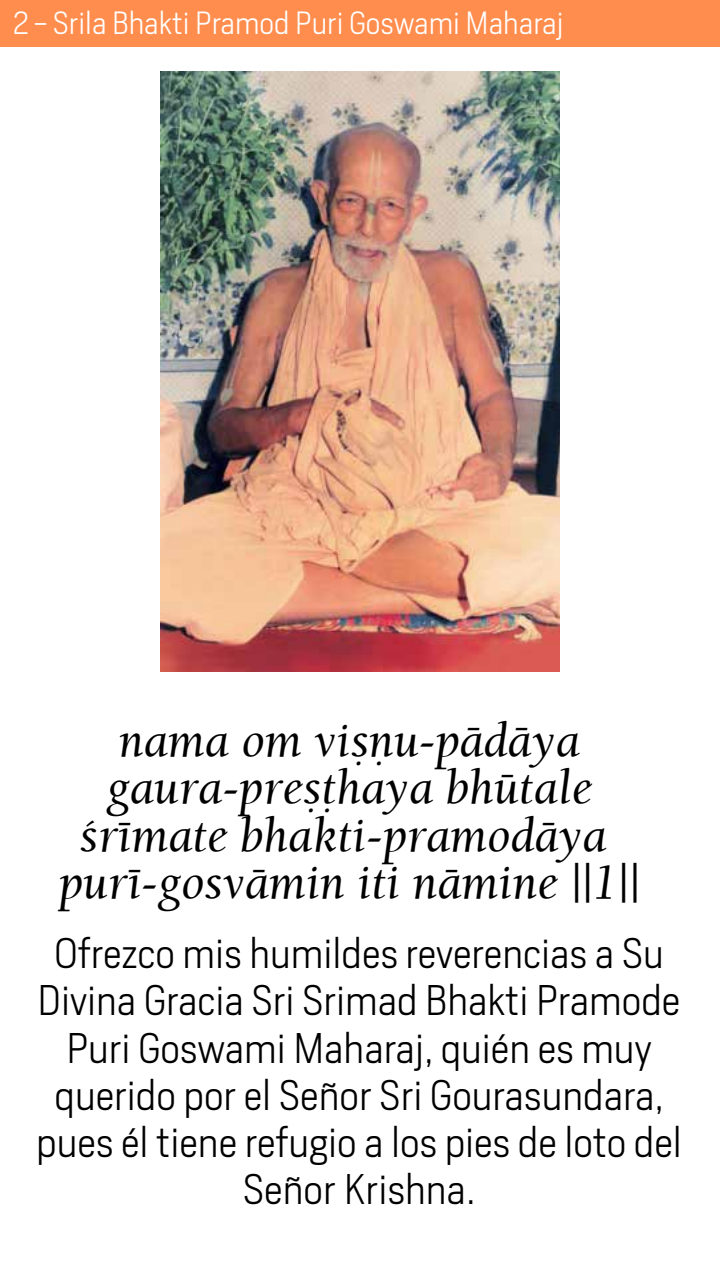
<style>
.page{position:relative;width:720px;height:1280px;background:#fff}
.page>*{position:absolute;margin:0;border:0;box-sizing:border-box;transform-origin:0 0}
.t1{font:italic 50px/47.1px "Balaram";color:#000;text-align:center}
.t2{font:300 40px/47.2px "Heroun";color:#000;text-align:center}
.t3{font:300 30px "Heroun";color:#fff}
</style>
<div class="page">
<div style="left:0;top:0;width:720px;height:47px;background:#ff8d4d"></div>
<img style="left:160px;top:71px;width:400px;height:600px">
<p class="t3" style="left:13px;top:4px;width:552px">2 - Srila Bhakti Pramod Puri Goswami Maharaj</p>
<p class="t1" style="left:59px;top:716px;width:582px">nama om viñëu-pädäya gaura-preñöhaya bhütale çrémate bhakti-pramodäya puré-gosvämin iti nämine ||1||</p>
<p class="t2" style="left:36px;top:929px;width:647px">Ofrezco mis humildes reverencias a Su Divina Gracia Sri Srimad Bhakti Pramode Puri Goswami Maharaj, quién es muy querido por el Señor Sri Gourasundara, pues él tiene refugio a los pies de loto del Señor Krishna.</p>
</div>
